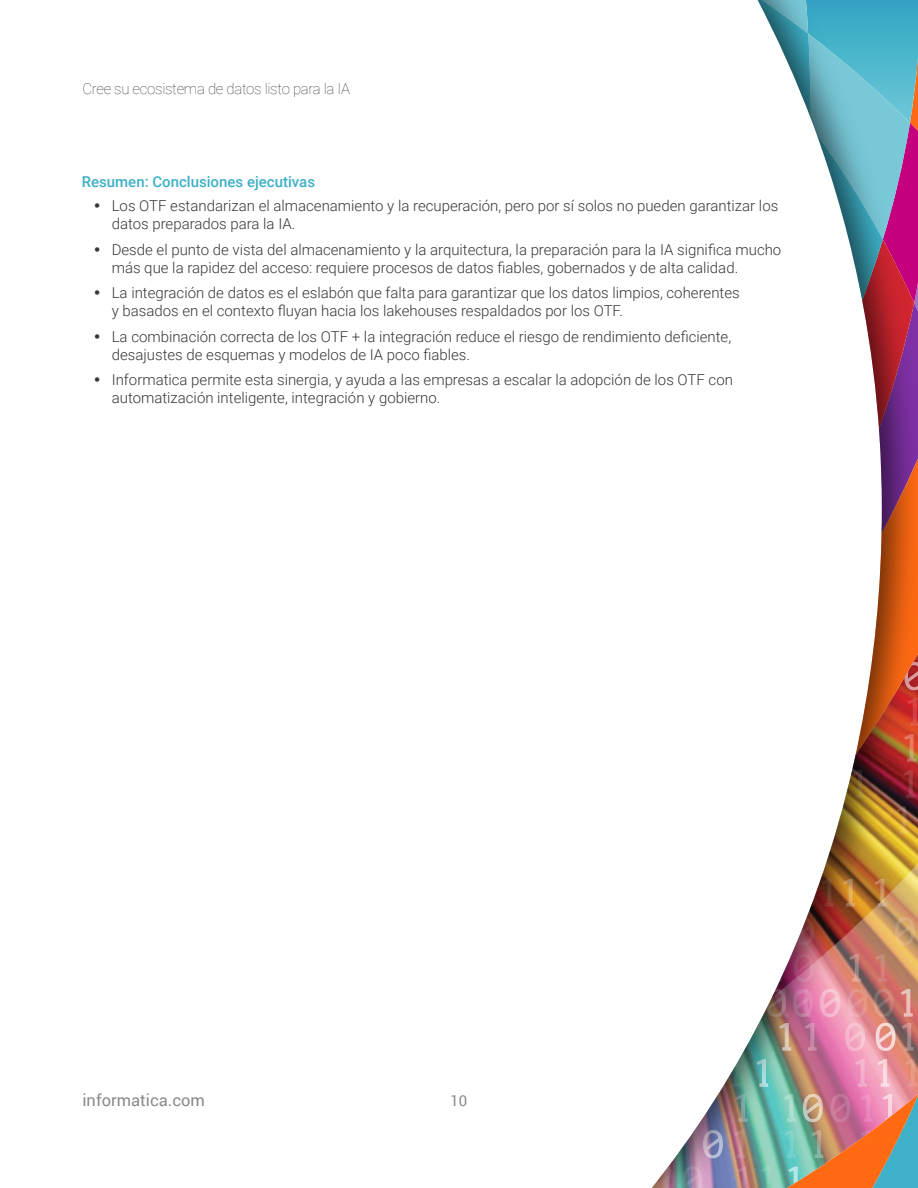
<style>
.page{position:relative;width:918px;height:1188px;background:#fff}
.page>*{position:absolute;margin:0;border:0;box-sizing:border-box;transform-origin:0 0}
.t1{font:16.5px "Roboto";color:#878a8c}
.t2{font:300 15px/18px "Roboto";color:#373737}
.t3{font:100 15px "Roboto";letter-spacing:-.02em;color:#373737}
.t4{font:500 15px "Roboto";color:#3eb0c7}
.t5{font:15px "Roboto";color:#878a8c}
</style>
<div class="page">
<img style="left:879px;top:0;width:39px;height:1188px">
<img style="left:651px;top:0;width:228px;height:1188px">
<p class="t3" style="left:82px;top:78px;width:269px">Cree su ecosistema de datos listo para la IA</p>
<p class="t4" style="left:82px;top:171px;width:235px">Resumen: Conclusiones ejecutivas</p>
<p class="t2" style="left:112px;top:196px;width:668px">Los OTF estandarizan el almacenamiento y la recuperación, pero por sí solos no pueden garantizar los datos preparados para la IA.</p>
<p class="t2" style="left:112px;top:240px;width:671px">Desde el punto de vista del almacenamiento y la arquitectura, la preparación para la IA significa mucho más que la rapidez del acceso: requiere procesos de datos fiables, gobernados y de alta calidad.</p>
<p class="t2" style="left:112px;top:283px;width:630px">La integración de datos es el eslabón que falta para garantizar que los datos limpios, coherentes y basados en el contexto fluyan hacia los lakehouses respaldados por los OTF.</p>
<p class="t2" style="left:112px;top:327px;width:621px">La combinación correcta de los OTF + la integración reduce el riesgo de rendimiento deficiente, desajustes de esquemas y modelos de IA poco fiables.</p>
<p class="t2" style="left:112px;top:370px;width:623px">Informatica permite esta sinergia, y ayuda a las empresas a escalar la adopción de los OTF con automatización inteligente, integración y gobierno.</p>
<p class="t1" style="left:82px;top:1088px;width:124px">informatica.com</p>
<p class="t5" style="left:451px;top:1090px;width:18px">10</p>
</div>
